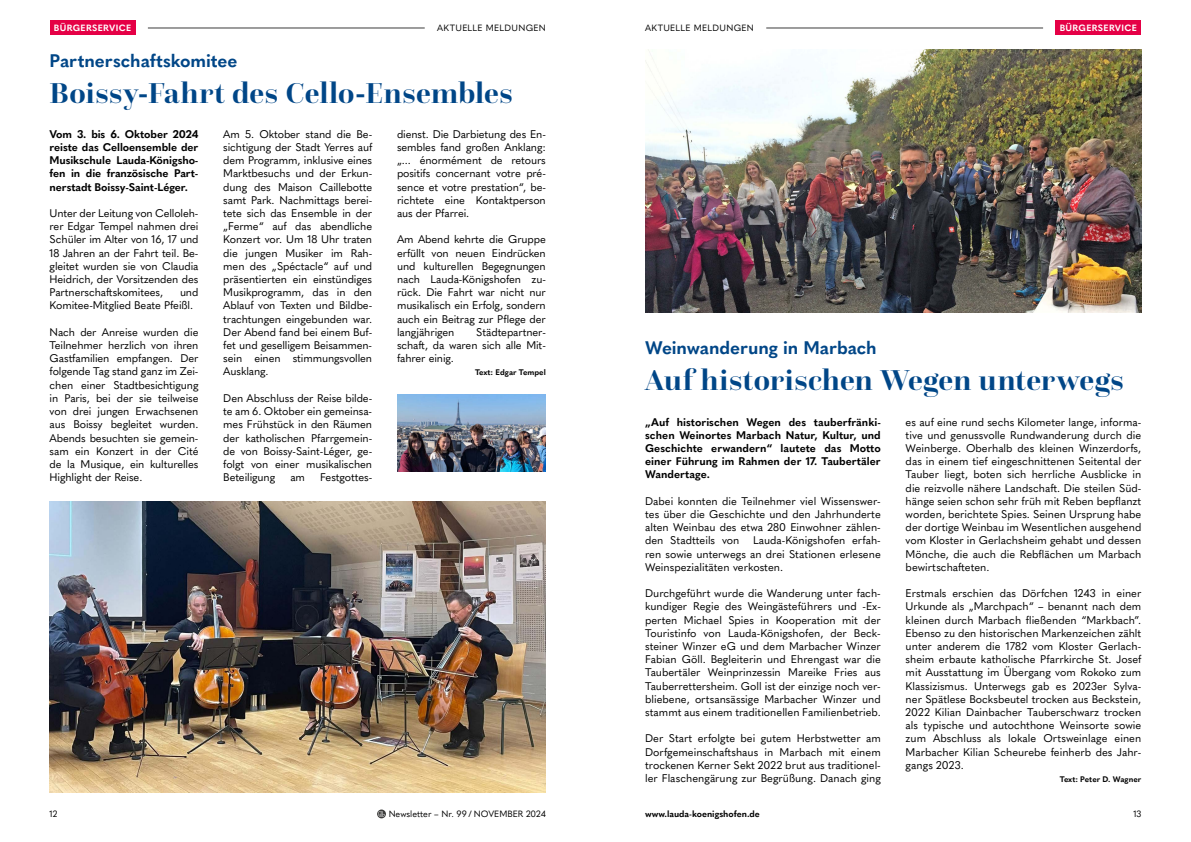
<style>
.page{position:relative;width:1191px;height:842px;background:#fff}
.page>*{position:absolute;margin:0;border:0;box-sizing:border-box;transform-origin:0 0}
.t1{font:700 30px "Questa Grande";letter-spacing:.015em;color:#004687}
.t2{font:700 18px "Quasimoda";letter-spacing:-.005em;color:#004687}
.t3{font:11px/13.2px "Quasimoda";letter-spacing:-.01em;color:#000;text-align:justify}
.t4{font:700 11px/13.2px "Quasimoda";letter-spacing:-.005em;color:#000;text-align:justify}
.t5{font:9px "Quasimoda";letter-spacing:.04em;color:#000}
.t6{font:9px "Quasimoda";color:#000}
.t7{font:700 9px "Quasimoda";letter-spacing:.035em;color:#fff}
.t8{font:700 9px "Quasimoda";color:#000}
.t9{font:9px "Quasimoda";letter-spacing:.02em;color:#000}
.t10{font:700 8px "Quasimoda";color:#000}
</style>
<div class="page">
<img style="left:50px;top:502px;width:496px;height:290px">
<img style="left:645px;top:50px;width:496px;height:263px">
<img style="left:397px;top:394px;width:149px;height:78px">
<svg style="left:377px;top:809px;width:9px;height:9px"></svg>
<svg style="left:378px;top:811px;width:6px;height:5px"></svg>
<div style="left:1055px;top:21px;width:86px;height:14px;background:#e50046"></div>
<div style="left:50px;top:21px;width:85px;height:14px;background:#e50046"></div>
<hr style="left:148px;top:28px;width:277px;height:1px;background:#3c3c3b">
<hr style="left:766px;top:28px;width:277px;height:1px;background:#3c3c3b">
<p class="t7" style="left:54px;top:21px;width:79px">BÜRGERSERVICE</p>
<p class="t5" style="left:437px;top:21px;width:110px">AKTUELLE MELDUNGEN</p>
<p class="t5" style="left:645px;top:21px;width:110px">AKTUELLE MELDUNGEN</p>
<p class="t7" style="left:1059px;top:21px;width:79px">BÜRGERSERVICE</p>
<h2 class="t2" style="left:50px;top:46px;width:189px">Partnerschaftskomitee</h2>
<h1 class="t1" style="left:50px;top:74px;width:465px">Boissy-Fahrt des Cello-Ensembles</h1>
<p class="t4" style="left:50px;top:127px;width:150px">Vom 3. bis 6. Oktober 2024 reiste das Celloensemble der Musikschule Lauda-Königsho&shy;fen in die französische Part&shy;nerstadt Boissy-Saint-Léger.</p>
<p class="t3" style="left:50px;top:206px;width:150px">Unter der Leitung von Celloleh&shy;rer Edgar Tempel nahmen drei Schüler im Alter von 16, 17 und 18 Jahren an der Fahrt teil. Be&shy;gleitet wurden sie von Claudia Heidrich, der Vorsitzenden des Partnerschaftskomitees,</p>
<p class="t3" style="left:223px;top:127px;width:150px">Am 5. Oktober stand die Be&shy;sichtigung der Stadt Yerres auf dem Programm, inklusive eines Marktbesuchs und der Erkun&shy;dung des Maison Caillebotte samt Park. Nachmittags berei&shy;tete sich das Ensemble in der „Ferme“ auf das abendliche Konzert vor. Um 18 Uhr traten die jungen Musiker im Rah&shy;men des „Spéctacle“ auf und präsentierten ein einstündiges Musikprogramm, das in den Ablauf von Texten und Bildbe&shy;trachtungen eingebunden war.<br>Der Abend fand bei einem Buf&shy;fet und geselligem Beisammen&shy;sein einen stimmungsvollen Ausklang.</p>
<p class="t3" style="left:223px;top:391px;width:150px">Den Abschluss der Reise bilde&shy;te am 6. Oktober ein gemeinsa&shy;mes Frühstück in den Räumen der katholischen Pfarrgemein&shy;de von Boissy-Saint-Léger, ge&shy;folgt von einer musikalischen Beteiligung</p>
<p class="t3" style="left:397px;top:127px;width:150px">dienst. Die Darbietung des En&shy;sembles fand großen Anklang: „... énormément de retours positifs concernant votre pré&shy;sence et votre prestation“, be&shy;richtete eine Kontaktperson aus der Pfarrei.</p>
<p class="t3" style="left:397px;top:232px;width:150px">Am Abend kehrte die Gruppe erfüllt von neuen Eindrücken und kulturellen Begegnungen nach Lauda-Königshofen zu&shy;rück. Die Fahrt war nicht nur musikalisch ein Erfolg, sondern auch ein Beitrag zur Pflege der langjährigen</p>
<p class="t3" style="left:50px;top:285px;width:150px;text-indent:130px">und<br>Komitee-Mitglied Beate Pfeißl.</p>
<p class="t3" style="left:50px;top:325px;width:150px">Nach der Anreise wurden die Teilnehmer herzlich von ihren Gastfamilien empfangen. Der folgende Tag stand ganz im Zei&shy;chen einer Stadtbesichtigung in Paris, bei der sie teilweise von drei jungen Erwachsenen aus Boissy begleitet wurden.<br>Abends besuchten sie gemein&shy;sam ein Konzert in der Cité de la Musique, ein kulturelles Highlight der Reise.</p>
<p class="t3" style="left:397px;top:325px;width:150px;text-indent:79px">Städtepartner&shy;schaft, da waren sich alle Mit&shy;fahrer einig.</p>
<p class="t10" style="left:475px;top:366px;width:72px">Text: Edgar Tempel</p>
<p class="t3" style="left:290px;top:470px;width:16px">am</p>
<p class="t3" style="left:320px;top:470px;width:53px">Festgottes-</p>
<h2 class="t2" style="left:645px;top:334px;width:233px">Weinwanderung in Marbach</h2>
<h1 class="t1" style="left:645px;top:362px;width:480px">Auf historischen Wegen unterwegs</h1>
<p class="t4" style="left:645px;top:414px;width:237px">„Auf historischen Wegen des tauberfränki&shy;schen Weinortes Marbach Natur, Kultur, und Geschichte erwandern“ lautete das Motto einer Führung im Rahmen der 17. Taubertäler Wandertage.</p>
<p class="t3" style="left:645px;top:494px;width:237px">Dabei konnten die Teilnehmer viel Wissenswer&shy;tes über die Geschichte und den Jahrhunderte alten Weinbau des etwa 280 Einwohner zählen&shy;den Stadtteils von Lauda-Königshofen erfah&shy;ren sowie unterwegs an drei Stationen erlesene Weinspezialitäten verkosten.</p>
<p class="t3" style="left:645px;top:586px;width:237px">Durchgeführt wurde die Wanderung unter fach&shy;kundiger Regie des Weingästeführers und -Ex&shy;perten Michael Spies in Kooperation mit der Touristinfo von Lauda-Königshofen, der Beck&shy;steiner Winzer eG und dem Marbacher Winzer Fabian Göll. Begleiterin und Ehrengast war die Taubertäler Weinprinzessin Mareike Fries aus Tauberrettersheim. Goll ist der einzige noch ver&shy;bliebene, ortsansässige Marbacher Winzer und stammt aus einem traditionellen Familienbetrieb.</p>
<p class="t3" style="left:645px;top:731px;width:237px">Der Start erfolgte bei gutem Herbstwetter am Dorfgemeinschaftshaus in Marbach mit einem trockenen Kerner Sekt 2022 brut aus traditionel&shy;ler Flaschengärung zur Begrüßung. Danach ging</p>
<p class="t3" style="left:905px;top:414px;width:237px">es auf eine rund sechs Kilometer lange, informa&shy;tive und genussvolle Rundwanderung durch die Weinberge. Oberhalb des kleinen Winzerdorfs, das in einem tief eingeschnittenen Seitental der Tauber liegt, boten sich herrliche Ausblicke in die reizvolle nähere Landschaft. Die steilen Süd&shy;hänge seien schon sehr früh mit Reben bepflanzt worden, berichtete Spies. Seinen Ursprung habe der dortige Weinbau im Wesentlichen ausgehend vom Kloster in Gerlachsheim gehabt und dessen Mönche, die auch die Rebflächen um Marbach bewirtschafteten.</p>
<p class="t3" style="left:905px;top:586px;width:237px">Erstmals erschien das Dörfchen 1243 in einer Urkunde als „Marchpach“ – benannt nach dem kleinen durch Marbach fließenden “Markbach”.<br>Ebenso zu den historischen Markenzeichen zählt unter anderem die 1782 vom Kloster Gerlach&shy;sheim erbaute katholische Pfarrkirche St. Josef mit Ausstattung im Übergang vom Rokoko zum Klassizismus. Unterwegs gab es 2023er Sylva&shy;ner Spätlese Bocksbeutel trocken aus Beckstein, 2022 Kilian Dainbacher Tauberschwarz trocken als typische und autochthone Weinsorte sowie zum Abschluss als lokale Ortsweinlage einen Marbacher Kilian Scheurebe feinherb des Jahr&shy;gangs 2023.</p>
<p class="t10" style="left:1060px;top:773px;width:83px">Text: Peter D. Wagner</p>
<p class="t6" style="left:389px;top:807px;width:159px">Newsletter – Nr. 99 / NOVEMBER 2024</p>
<p class="t8" style="left:645px;top:807px;width:116px">www.lauda-koenigshofen.de</p>
<p class="t9" style="left:50px;top:807px;width:9px">12</p>
<p class="t9" style="left:1133px;top:807px;width:10px">13</p>
</div>
